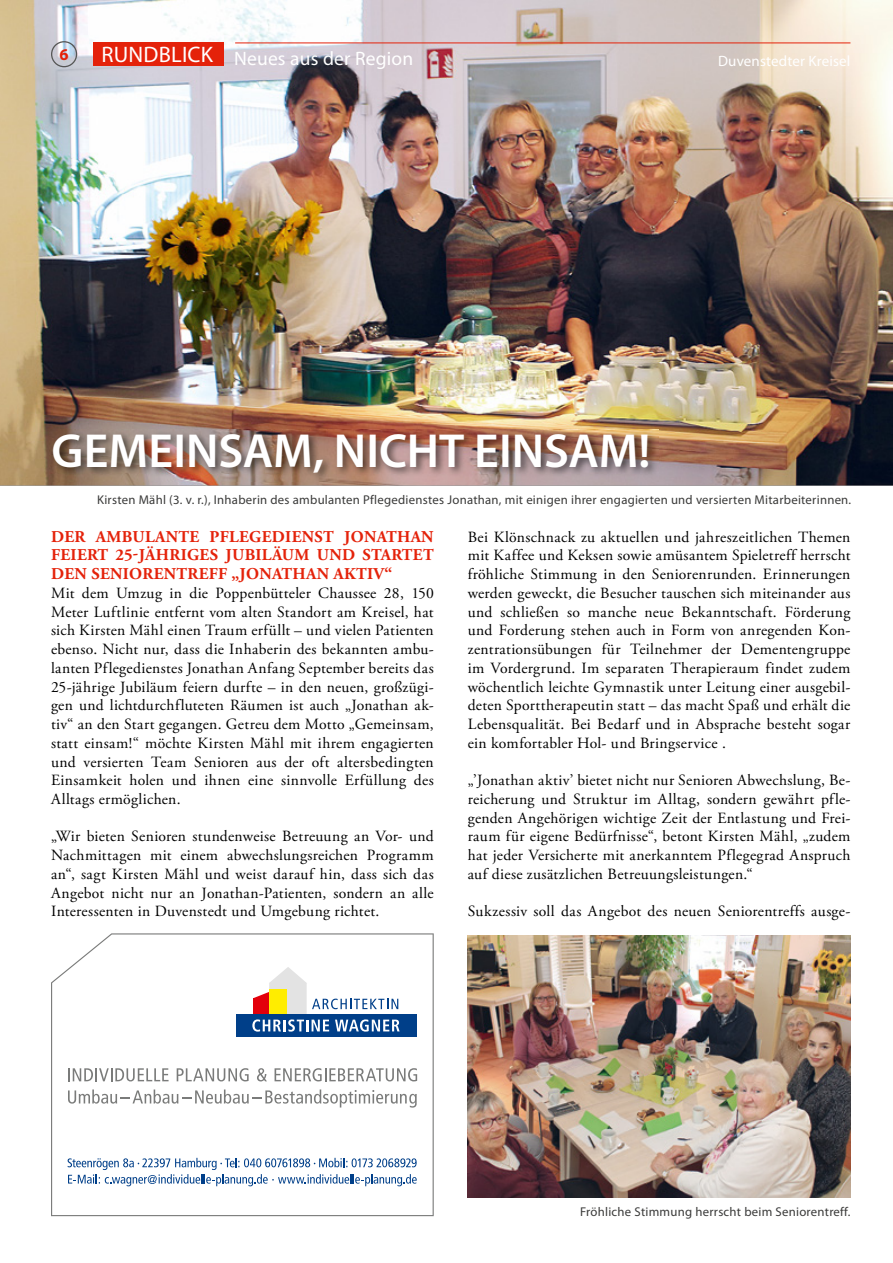
<style>
.page{position:relative;width:893px;height:1263px;background:#fff}
.page>*{position:absolute;margin:0;border:0;box-sizing:border-box;transform-origin:0 0}
.t1{font:600 48px "Myriad Pro";color:#fff}
.t2{font:19.5px "Myriad Pro";letter-spacing:.01em;color:#fff}
.t3{font:700 16.5px/18.8px "Adobe Garamond Pro";letter-spacing:.02em;color:#e4220a;text-align:justify}
.t4{font:700 16.5px "Myriad Pro";color:#e4220a}
.t5{font:15.6px/18.8px "Adobe Garamond Pro";letter-spacing:.02em;color:#000;text-align:justify}
.t6{font:15px "Myriad Pro";letter-spacing:.01em;color:#fff}
.t7{font:12.75px "Myriad Pro";letter-spacing:.02em;color:#3a3a39}
.s1{font-size:22.5px}
</style>
<div class="page">
<img style="left:0;top:0;width:893px;height:485px">
<div style="left:51px;top:41px;width:26px;height:26px;border:1px solid #565655;border-radius:50%"></div>
<hr style="left:235px;top:43px;width:615px;height:1px;background:#e4220a">
<div style="left:93px;top:43px;width:131px;height:23px;background:#e4220a"></div>
<img style="left:50px;top:429px;width:608px;height:53px">
<img style="left:468px;top:935px;width:382px;height:263px">
<svg style="left:51px;top:933px;width:383px;height:283px"></svg>
<p class="t4" style="left:60px;top:43px;width:11px">6</p>
<p class="t2" style="left:101px;top:46px;width:313px"><span class="s1">RUNDBLICK</span> Neues aus der Region</p>
<p class="t6" style="left:718px;top:51px;width:134px">Duvenstedter Kreisel</p>
<h1 class="t1" style="left:52px;top:420px;width:600px">GEMEINSAM, NICHT EINSAM!</h1>
<p class="t7" style="left:97px;top:492px;width:756px">Kirsten Mähl (3. v. r.), Inhaberin des ambulanten Pflegedienstes Jonathan, mit einigen ihrer engagierten und versierten Mitarbeiterinnen.</p>
<p class="t3" style="left:51px;top:527px;width:384px">DER AMBULANTE PFLEGEDIENST JONATHAN FEIERT 25-JÄHRIGES JUBILÄUM UND STARTET DEN SENIORENTREFF „JONATHAN AKTIV“</p>
<p class="t5" style="left:51px;top:584px;width:384px">Mit dem Umzug in die Poppenbütteler Chaussee 28, 150<br>Meter Luftlinie entfernt vom alten Standort am Kreisel, hat sich Kirsten Mähl einen Traum erfüllt – und vielen Patienten ebenso. Nicht nur, dass die Inhaberin des bekannten ambu&shy;lanten Pflegedienstes Jonathan Anfang September bereits das 25-jährige Jubiläum feiern durfte – in den neuen, großzügi&shy;gen und lichtdurchfluteten Räumen ist auch „Jonathan ak&shy;tiv“ an den Start gegangen. Getreu dem Motto „Gemeinsam, statt einsam!“ möchte Kirsten Mähl mit ihrem engagierten und versierten Team Senioren aus der oft altersbedingten Einsamkeit holen und ihnen eine sinnvolle Erfüllung des Alltags ermöglichen.</p>
<p class="t5" style="left:51px;top:828px;width:384px">„Wir bieten Senioren stundenweise Betreuung an Vor- und Nachmittagen mit einem abwechslungsreichen Programm an“, sagt Kirsten Mähl und weist darauf hin, dass sich das Angebot nicht nur an Jonathan-Patienten, sondern an alle Interessenten in Duvenstedt und Umgebung richtet.</p>
<p class="t5" style="left:468px;top:528px;width:384px">Bei Klönschnack zu aktuellen und jahreszeitlichen Themen mit Kaffee und Keksen sowie amüsantem Spieletreff herrscht fröhliche Stimmung in den Seniorenrunden. Erinnerungen werden geweckt, die Besucher tauschen sich miteinander aus und schließen so manche neue Bekanntschaft. Förderung und Forderung stehen auch in Form von anregenden Kon&shy;zentrationsübungen für Teilnehmer der Dementengruppe im Vordergrund. Im separaten Therapieraum findet zudem wöchentlich leichte Gymnastik unter Leitung einer ausgebil&shy;deten Sporttherapeutin statt – das macht Spaß und erhält die Lebensqualität. Bei Bedarf und in Absprache besteht sogar ein komfortabler Hol- und Bringservice .</p>
<p class="t5" style="left:468px;top:771px;width:384px">„’Jonathan aktiv’ bietet nicht nur Senioren Abwechslung, Be&shy;reicherung und Struktur im Alltag, sondern gewährt pfle&shy;genden Angehörigen wichtige Zeit der Entlastung und Frei&shy;raum für eigene Bedürfnisse“, betont Kirsten Mähl, „zudem hat jeder Versicherte mit anerkanntem Pflegegrad Anspruch auf diese zusätzlichen Betreuungsleistungen.“</p>
<p class="t5" style="left:468px;top:903px;width:384px">Sukzessiv soll das Angebot des neuen Seniorentreffs ausge-</p>
<p class="t7" style="left:580px;top:1204px;width:272px">Fröhliche Stimmung herrscht beim Seniorentreff.</p>
</div>
